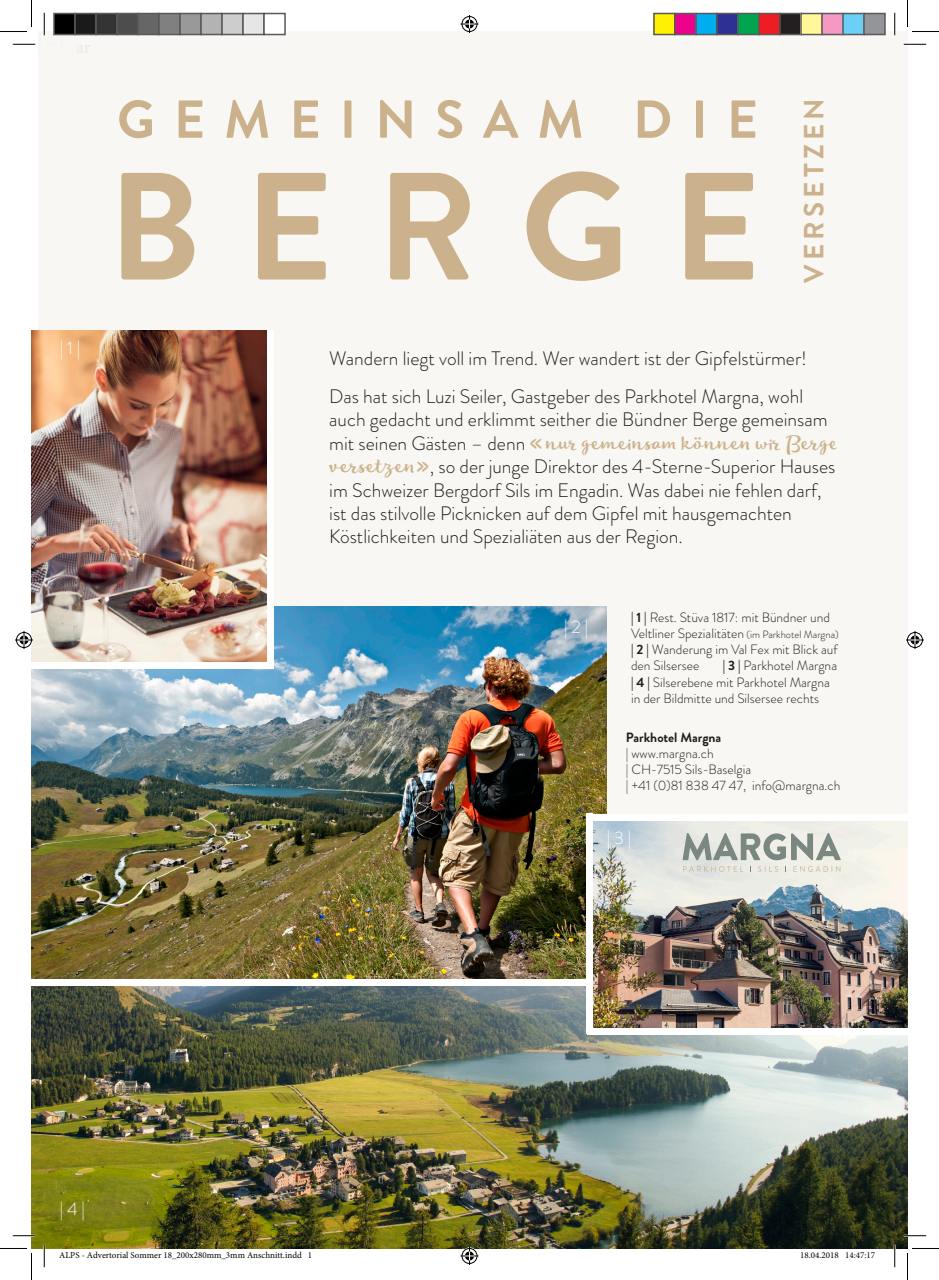
<style>
.page{position:relative;width:939px;height:1280px;background:#fff}
.page>*{position:absolute;margin:0;border:0;box-sizing:border-box;transform-origin:0 0}
.t1{font:700 152.25px "Brandon Grotesque";letter-spacing:.28em;color:#cbb28c}
.t2{font:700 53.25px "Brandon Grotesque";letter-spacing:.355em;color:#cbb28c}
.t3{font:700 27.75px "Brandon Grotesque";letter-spacing:.15em;color:#cbb28c}
.t4{font:300 19.5px/23.4px "Brandon Grotesque";color:#231f20}
.t5{font:19.5px "Lifehack";color:#cbb28c}
.t6{font:300 18px "Brandon Grotesque";color:#fff}
.t7{font:300 13.5px/16.2px "Brandon Grotesque";color:#231f20}
.t8{font:700 13.5px "Brandon Grotesque";color:#231f20}
.t9{font:9px "Minion Pro";color:#000}
.s1{font-family:"Brandon Grotesque";font-weight:300;color:#231f20}
.s2{font-family:"Lifehack";font-weight:400;color:#cbb28c}
.s3{font-weight:700}
.s4{font-size:10.5px}
</style>
<div class="page">
<div style="left:38px;top:32px;width:869px;height:787px;background:#f9f7f3"></div>
<img style="left:32px;top:986px;width:875px;height:262px">
<img style="left:32px;top:606px;width:575px;height:373px">
<img style="left:593px;top:820px;width:314px;height:207px">
<div style="left:587px;top:813px;width:320px;height:7px;background:#fff"></div>
<div style="left:587px;top:813px;width:6px;height:220px;background:#fff"></div>
<div style="left:587px;top:1027px;width:320px;height:7px;background:#fff"></div>
<svg style="left:683px;top:832px;width:158px;height:39px;background:#c3c8c0"></svg>
<img style="left:32px;top:330px;width:235px;height:331px">
<div style="left:32px;top:661px;width:242px;height:7px;background:#fff"></div>
<div style="left:267px;top:330px;width:7px;height:338px;background:#fff"></div>
<hr style="left:904px;top:43px;width:22px;height:2px;background:#fff">
<hr style="left:13px;top:1234px;width:22px;height:2px;background:#fff">
<hr style="left:904px;top:1234px;width:22px;height:2px;background:#fff">
<hr style="left:43px;top:13px;width:2px;height:22px;background:#fff">
<hr style="left:43px;top:1244px;width:2px;height:22px;background:#fff">
<hr style="left:894px;top:13px;width:2px;height:22px;background:#fff">
<hr style="left:894px;top:1244px;width:2px;height:22px;background:#fff">
<svg style="left:13px;top:44px;width:22px;height:1px"></svg>
<svg style="left:904px;top:44px;width:22px;height:1px"></svg>
<svg style="left:13px;top:1235px;width:22px;height:1px"></svg>
<svg style="left:904px;top:1235px;width:22px;height:1px"></svg>
<svg style="left:44px;top:13px;width:1px;height:22px"></svg>
<svg style="left:44px;top:1244px;width:1px;height:22px"></svg>
<svg style="left:894px;top:13px;width:1px;height:22px"></svg>
<svg style="left:894px;top:1244px;width:1px;height:22px"></svg>
<svg style="left:0;top:0;width:32px;height:32px"></svg>
<svg style="left:0;top:1247px;width:32px;height:32px"></svg>
<svg style="left:907px;top:0;width:32px;height:32px"></svg>
<svg style="left:907px;top:1247px;width:32px;height:32px"></svg>
<svg style="left:460px;top:15px;width:18px;height:18px"></svg>
<svg style="left:460px;top:1246px;width:18px;height:18px"></svg>
<svg style="left:15px;top:631px;width:18px;height:18px"></svg>
<svg style="left:906px;top:631px;width:18px;height:18px"></svg>
<div style="left:54px;top:14px;width:21px;height:21px;background:#000"></div>
<div style="left:53px;top:13px;width:23px;height:22px;border:2px solid #595959"></div>
<div style="left:75px;top:14px;width:21px;height:21px;background:#1a1a1a"></div>
<div style="left:74px;top:13px;width:23px;height:22px;border:2px solid #595959"></div>
<div style="left:96px;top:14px;width:21px;height:21px;background:#333"></div>
<div style="left:95px;top:13px;width:23px;height:22px;border:2px solid #595959"></div>
<div style="left:117px;top:14px;width:21px;height:21px;background:#4d4d4d"></div>
<div style="left:116px;top:13px;width:23px;height:22px;border:2px solid #595959"></div>
<div style="left:138px;top:14px;width:21px;height:21px;background:#666"></div>
<div style="left:137px;top:13px;width:23px;height:22px;border:2px solid #595959"></div>
<div style="left:159px;top:14px;width:21px;height:21px;background:#808080"></div>
<div style="left:158px;top:13px;width:23px;height:22px;border:2px solid #595959"></div>
<div style="left:180px;top:14px;width:21px;height:21px;background:#999"></div>
<div style="left:179px;top:13px;width:23px;height:22px;border:2px solid #595959"></div>
<div style="left:201px;top:14px;width:21px;height:21px;background:#b3b3b3"></div>
<div style="left:200px;top:13px;width:23px;height:22px;border:2px solid #595959"></div>
<div style="left:222px;top:14px;width:21px;height:21px;background:#ccc"></div>
<div style="left:221px;top:13px;width:23px;height:22px;border:2px solid #595959"></div>
<div style="left:243px;top:14px;width:21px;height:21px;background:#e6e6e6"></div>
<div style="left:242px;top:13px;width:23px;height:22px;border:2px solid #595959"></div>
<div style="left:263px;top:13px;width:23px;height:22px;border:2px solid #595959"></div>
<div style="left:654px;top:14px;width:21px;height:21px;background:#fff101"></div>
<div style="left:653px;top:13px;width:23px;height:22px;border:2px solid #595959"></div>
<div style="left:675px;top:14px;width:21px;height:21px;background:#ed028c"></div>
<div style="left:674px;top:13px;width:23px;height:22px;border:2px solid #595959"></div>
<div style="left:696px;top:14px;width:21px;height:21px;background:#00aeef"></div>
<div style="left:695px;top:13px;width:23px;height:22px;border:2px solid #595959"></div>
<div style="left:717px;top:14px;width:21px;height:21px;background:#2e3092"></div>
<div style="left:716px;top:13px;width:23px;height:22px;border:2px solid #595959"></div>
<div style="left:738px;top:14px;width:21px;height:21px;background:#00a54f"></div>
<div style="left:737px;top:13px;width:23px;height:22px;border:2px solid #595959"></div>
<div style="left:759px;top:14px;width:21px;height:21px;background:#ee1d23"></div>
<div style="left:758px;top:13px;width:23px;height:22px;border:2px solid #595959"></div>
<div style="left:780px;top:14px;width:21px;height:21px;background:#231f20"></div>
<div style="left:779px;top:13px;width:23px;height:22px;border:2px solid #595959"></div>
<div style="left:801px;top:14px;width:21px;height:21px;background:#fff79a"></div>
<div style="left:800px;top:13px;width:23px;height:22px;border:2px solid #595959"></div>
<div style="left:822px;top:14px;width:21px;height:21px;background:#f499c2"></div>
<div style="left:821px;top:13px;width:23px;height:22px;border:2px solid #595959"></div>
<div style="left:843px;top:14px;width:21px;height:21px;background:#6bcff6"></div>
<div style="left:842px;top:13px;width:23px;height:22px;border:2px solid #595959"></div>
<div style="left:864px;top:14px;width:21px;height:21px;background:#939598"></div>
<div style="left:863px;top:13px;width:23px;height:22px;border:2px solid #595959"></div>
<p class="t6" style="left:60px;top:335px;width:22px">| 1 |</p>
<h2 class="t2" style="left:117px;top:82px;width:642px">GEMEINSAM DIE</h2>
<h1 class="t1" style="left:108px;top:121px;width:655px">BERGE</h1>
<h3 class="t3" style="left:794px;top:283px;width:186px;rotate:-90deg">VERSETZEN</h3>
<p class="t4" style="left:329px;top:339px;width:479px;line-height:37.8px">Wandern liegt voll im Trend. Wer wandert ist der Gipfelstürmer!<br>Das hat sich Luzi Seiler, Gastgeber des Parkhotel Margna, wohl</p>
<p class="t4" style="left:329px;top:408px;width:500px">auch gedacht und erklimmt seither die Bündner Berge gemeinsam</p>
<p class="t5" style="left:329px;top:429px;width:510px"><span class="s1">mit seinen Gästen – denn</span> «nur gemeinsam können wir Berge</p>
<p class="t4" style="left:329px;top:455px;width:508px"><span class="s2">versetzen»</span>, so der junge Direktor des 4-Sterne-Superior Hauses im Schweizer Bergdorf Sils im Engadin. Was dabei nie fehlen darf, ist das stilvolle Picknicken auf dem Gipfel mit hausgemachten Köstlichkeiten und Spezialiäten aus der Region.</p>
<p class="t6" style="left:564px;top:614px;width:26px">| 2 |</p>
<p class="t7" style="left:631px;top:609px;width:209px"><span class="s3">| 1 |</span> Rest. Stüva 1817: mit Bündner und Veltliner Spezialitäten <span class="s4">(im Parkhotel Margna) </span><span class="s3">| 2 |</span> Wanderung im Val Fex mit Blick auf den Silsersee</p>
<p class="t7" style="left:631px;top:657px;width:207px;text-indent:92px"><span class="s3">| 3 |</span> Parkhotel Margna <span class="s3">| 4 |</span> Silserebene mit Parkhotel Margna in der Bildmitte und Silsersee rechts</p>
<p class="t8" style="left:626px;top:727px;width:97px">Parkhotel Margna</p>
<p class="t7" style="left:626px;top:745px;width:216px">| www.margna.ch<br>| CH-7515 Sils-Baselgia<br>| +41 (0)81 838 47 47, info@margna.ch</p>
<p class="t6" style="left:607px;top:825px;width:26px">| 3 |</p>
<p class="t6" style="left:60px;top:1196px;width:27px">| 4 |</p>
<p class="t9" style="left:59px;top:1248px;width:255px">ALPS - Advertorial Sommer 18_200x280mm_3mm Anschnitt.indd 1</p>
<p class="t9" style="left:800px;top:1248px;width:76px">18.04.2018 14:47:17</p>
</div>
